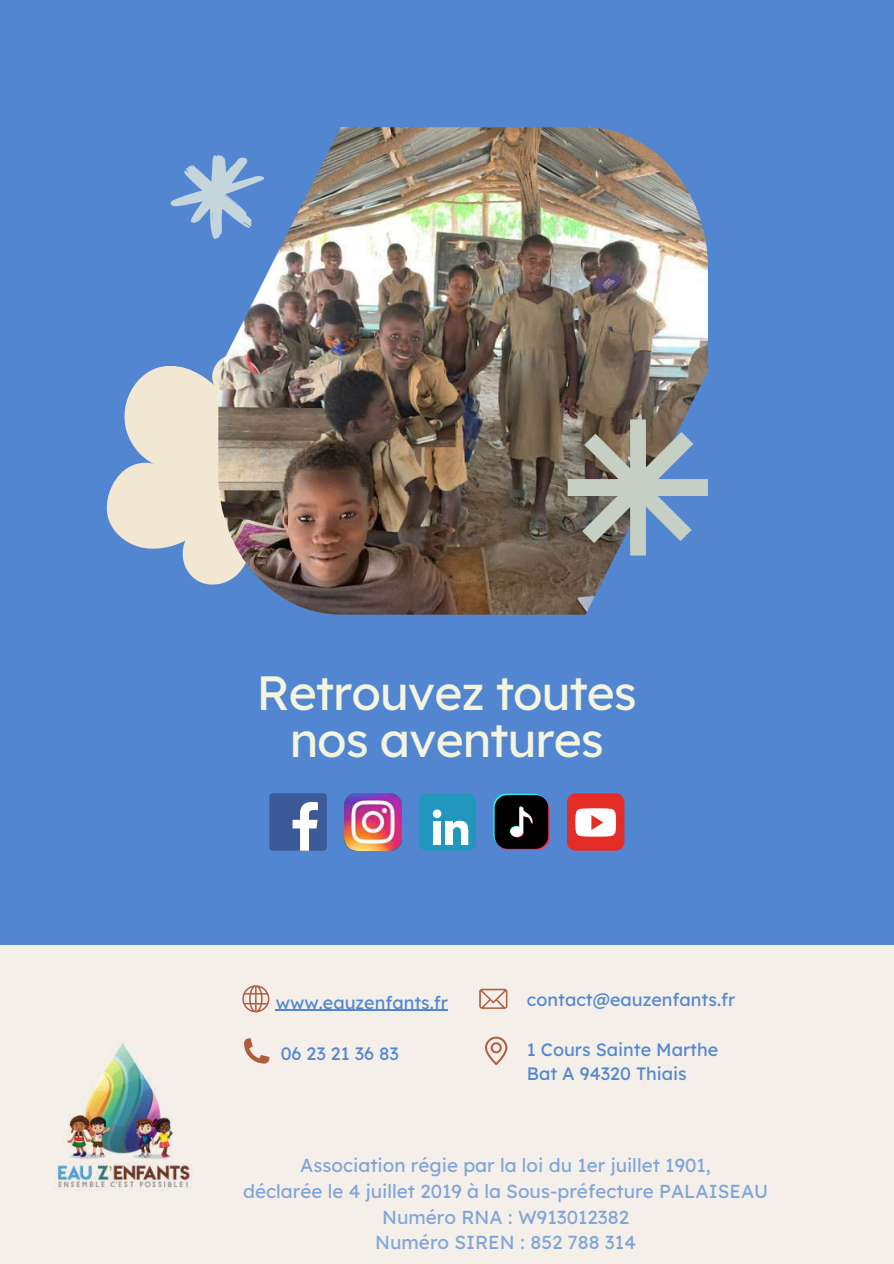
<style>
.page{position:relative;width:894px;height:1264px;background:#fff}
.page>*{position:absolute;margin:0;border:0;box-sizing:border-box;transform-origin:0 0}
.t1{font:48.15px/46.2px "Lexend Deca";letter-spacing:-.025em;color:#f3f5df;text-align:center}
.t2{font:18.9px/25.8px "Lexend Deca";color:#5386d1;text-align:center}
.t3{font:17.85px/24.8px "Lexend Deca";color:#5386d1}
</style>
<div class="page">
<div style="left:0;top:0;width:893px;height:1263px;background:#5386d1"></div>
<div style="left:0;top:945px;width:893px;height:318px;background:#f4f0e9"></div>
<svg style="left:106px;top:362px;width:112px;height:223px;fill:#f2e7d2"></svg>
<img style="left:218px;top:127px;width:489px;height:487px">
<svg style="left:567px;top:419px;width:140px;height:136px"></svg>
<svg style="left:170px;top:155px;width:94px;height:84px"></svg>
<img style="left:55px;top:1043px;width:138px;height:148px">
<img style="left:344px;top:793px;width:57px;height:57px">
<svg style="left:242px;top:985px;width:27px;height:27px"></svg>
<svg style="left:479px;top:988px;width:28px;height:20px"></svg>
<svg style="left:485px;top:1036px;width:22px;height:28px"></svg>
<svg style="left:244px;top:1038px;width:25px;height:25px"></svg>
<div style="left:269px;top:793px;width:58px;height:57px;background:#3d5a98;border-radius:3px"></div>
<svg style="left:292px;top:802px;width:26px;height:48px"></svg>
<div style="left:418px;top:793px;width:58px;height:57px;background:#2197bd;border-radius:9px"></div>
<svg style="left:432px;top:809px;width:9px;height:9px"></svg>
<div style="left:433px;top:821px;width:7px;height:24px;background:#fff"></div>
<div style="left:445px;top:821px;width:7px;height:24px;background:#fff"></div>
<svg style="left:452px;top:820px;width:16px;height:25px"></svg>
<svg style="left:493px;top:793px;width:54px;height:54px"></svg>
<svg style="left:495px;top:796px;width:54px;height:54px"></svg>
<div style="left:494px;top:795px;width:54px;height:53px;background:#000;border-radius:13px"></div>
<svg style="left:509px;top:806px;width:24px;height:31px"></svg>
<div style="left:566px;top:793px;width:58px;height:57px;background:#e52d27;border-radius:9px"></div>
<svg style="left:575px;top:808px;width:41px;height:28px"></svg>
<hr style="left:276px;top:1009px;width:172px;height:2px;background:#5386d1">
<h1 class="t1" style="left:256px;top:669px;width:382px">Retrouvez toutes nos aventures</h1>
<p class="t3" style="left:276px;top:989px;width:174px">www.eauzenfants.fr</p>
<p class="t3" style="left:281px;top:1040px;width:120px">06 23 21 36 83</p>
<p class="t3" style="left:526px;top:987px;width:210px">contact@eauzenfants.fr</p>
<p class="t3" style="left:526px;top:1036px;width:193px">1 Cours Sainte Marthe<br>Bat A 94320 Thiais</p>
<p class="t2" style="left:243px;top:1151px;width:526px">Association régie par la loi du 1er juillet 1901,<br>déclarée le 4 juillet 2019 à la Sous-préfecture PALAISEAU Numéro RNA : W913012382<br>Numéro SIREN : 852 788 314</p>
</div>
